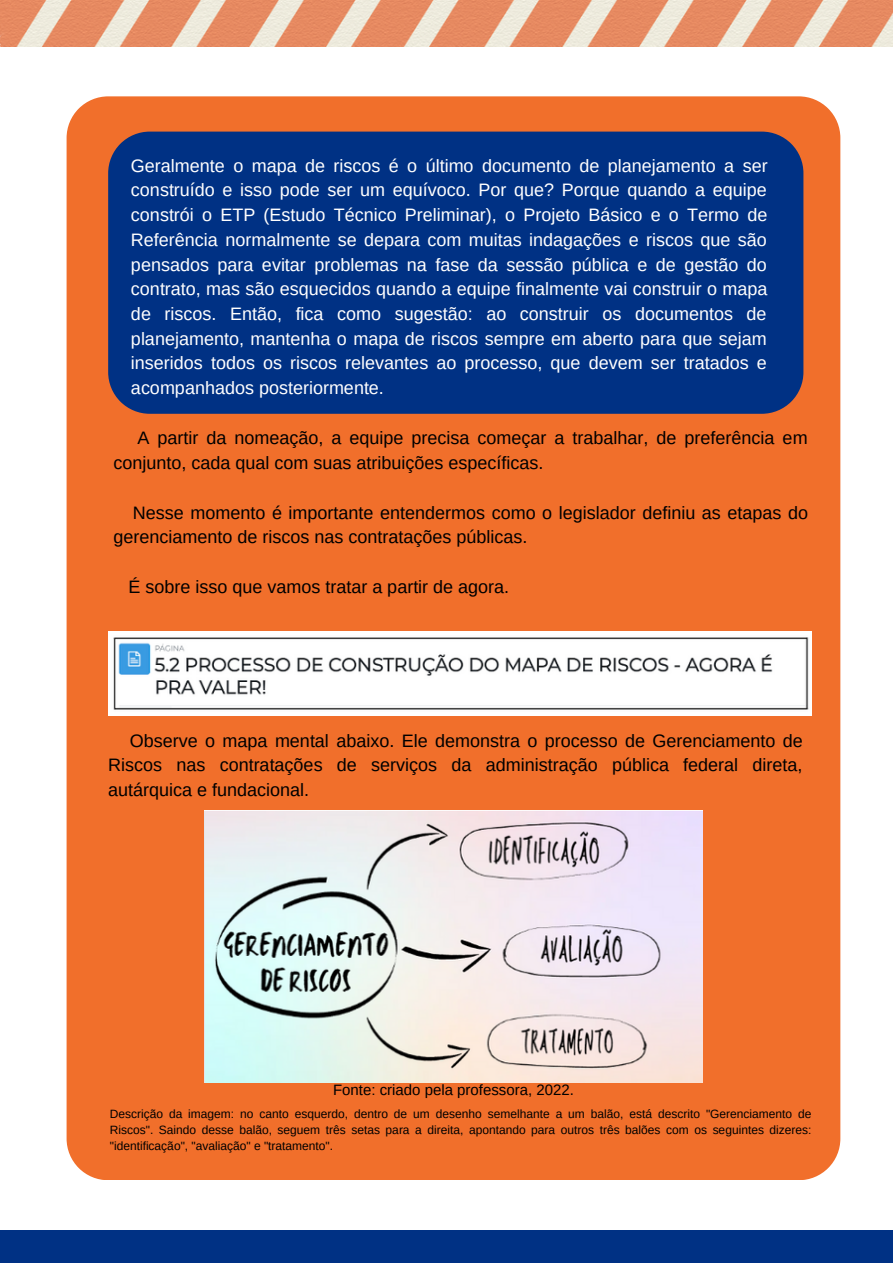
<style>
.page{position:relative;width:893px;height:1264px;background:#fff}
.page>*{position:absolute;margin:0;border:0;box-sizing:border-box;transform-origin:0 0}
.t1{font:18px/24.8px "Arimo";color:#fff;text-align:justify}
.t2{font:18px/24.8px "Arimo";color:#000}
.t3{font:15px "Arimo";color:#000}
.t4{font:12px/16px "Arimo";color:#000;text-align:justify}
</style>
<div class="page">
<div style="left:0;top:1230px;width:892px;height:32px;background:#003184"></div>
<img style="left:0;top:0;width:892px;height:47px">
<div style="left:67px;top:96px;width:773px;height:1083px;background:#f16f2b"></div>
<div style="left:108px;top:132px;width:695px;height:282px;background:#003184"></div>
<img style="left:108px;top:631px;width:703px;height:84px">
<img style="left:205px;top:810px;width:497px;height:272px">
<p class="t1" style="left:131px;top:153px;width:638px">Geralmente o mapa de riscos é o último documento de planejamento a ser construído e isso pode ser um equívoco. Por que? Porque quando a equipe constrói o ETP (Estudo Técnico Preliminar), o Projeto Básico e o Termo de Referência normalmente se depara com muitas indagações e riscos que são pensados para evitar problemas na fase da sessão pública e de gestão do contrato, mas são esquecidos quando a equipe finalmente vai construir o mapa de riscos. Então, fica como sugestão: ao construir os documentos de planejamento, mantenha o mapa de riscos sempre em aberto para que sejam inseridos todos os riscos relevantes ao processo, que devem ser tratados e acompanhados posteriormente.</p>
<p class="t2" style="left:113px;top:425px;width:695px;text-indent:24px">A partir da nomeação, a equipe precisa começar a trabalhar, de preferência em conjunto, cada qual com suas atribuições específicas.</p>
<p class="t2" style="left:113px;top:500px;width:696px;text-indent:19px">Nesse momento é importante entendermos como o legislador definiu as etapas do gerenciamento de riscos nas contratações públicas.</p>
<p class="t2" style="left:128px;top:574px;width:382px">É sobre isso que vamos tratar a partir de agora.</p>
<p class="t2" style="left:108px;top:728px;width:696px;text-align:justify;text-indent:22px">Observe o mapa mental abaixo. Ele demonstra o processo de Gerenciamento de Riscos nas contratações de serviços da administração pública federal direta, autárquica e fundacional.</p>
<p class="t3" style="left:333px;top:1081px;width:242px">Fonte: criado pela professora, 2022.</p>
<p class="t4" style="left:110px;top:1105px;width:703px">Descrição da imagem: no canto esquerdo, dentro de um desenho semelhante a um balão, está descrito "Gerenciamento de Riscos". Saindo desse balão, seguem três setas para a direita, apontando para outros três balões com os seguintes dizeres: "identificação", "avaliação" e "tratamento".</p>
</div>
